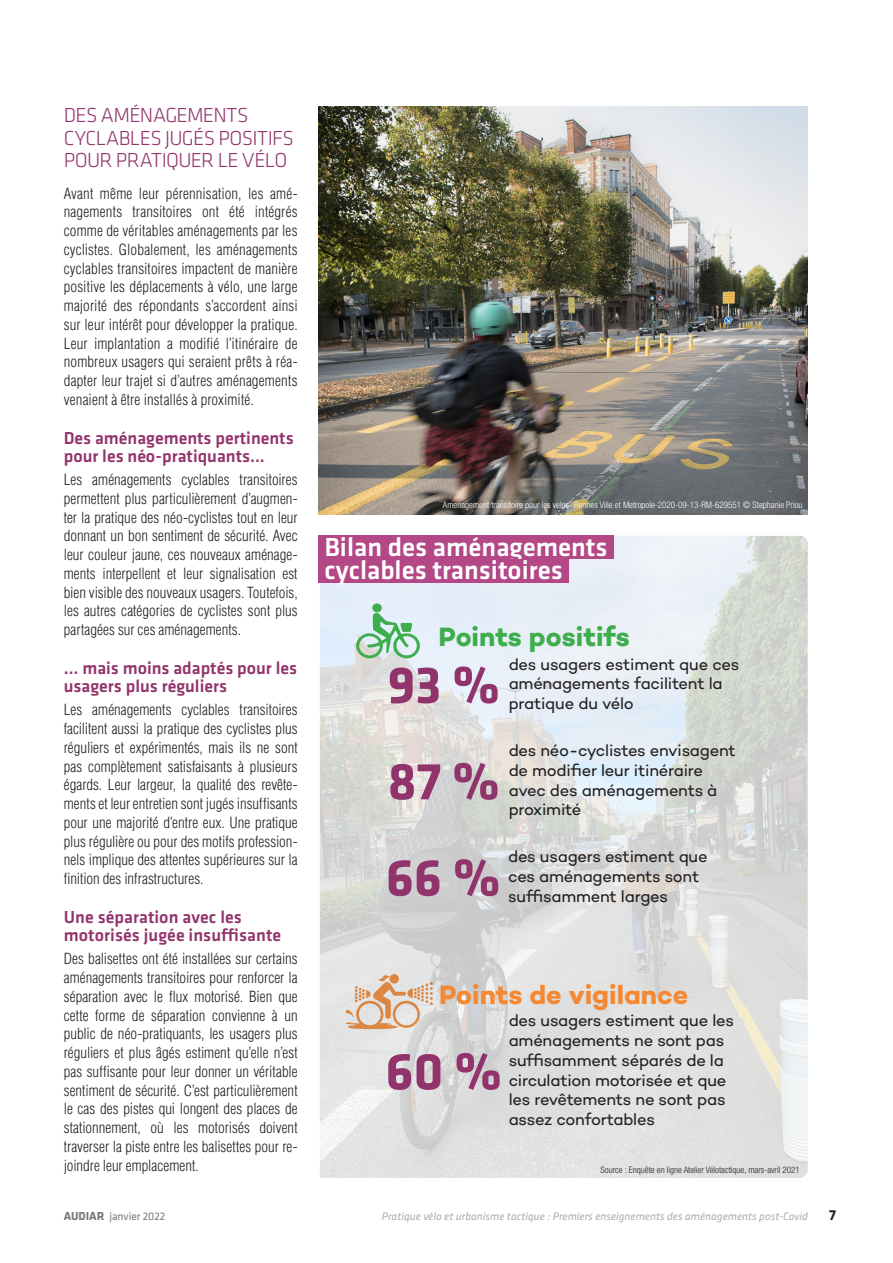
<style>
.page{position:relative;width:893px;height:1263px;background:#fff}
.page>*{position:absolute;margin:0;border:0;box-sizing:border-box;transform-origin:0 0}
.t1{font:700 54px "Klavika";color:#92346c}
.t2{font:500 27px "Klavika";color:#fff}
.t3{font:700 27px "Campton";color:#f58831}
.t4{font:700 27px "Campton";color:#3eae4d}
.texte{font:300 21px/22.5px "Klavika";letter-spacing:-.03em;color:#92346c}
.T2{font:500 18px/18px "Klavika";color:#92346c}
.t5{font:16.5px/19.8px "Campton";letter-spacing:-.015em;color:#231f20}
.texte-2{font:300 condensed 15px/18.8px "Helvetica LT Std";letter-spacing:.005em;color:#231f20;text-align:justify}
.t6{font:700 15px "Klavika";color:#231f20}
.t7{font:italic 11.25px "Klavika";color:#aaabaf}
.t8{font:11.25px "Klavika";color:#76787b}
.légende_photo{font:300 condensed 9px "Helvetica Neue LT Std";color:#fff}
.légende_photo-2{font:300 condensed 9px "Helvetica Neue LT Std";color:#231f20}
.s1{font-weight:700;font-size:12px}
</style>
<div class="page">
<img style="left:319px;top:106px;width:489px;height:408px">
<img style="left:320px;top:536px;width:488px;height:642px">
<div style="left:319px;top:536px;width:295px;height:23px;background:#b44786"></div>
<div style="left:319px;top:559px;width:250px;height:23px;background:#b44786"></div>
<svg style="left:356px;top:613px;width:64px;height:45px;background:#abd7bc"></svg>
<div style="left:372px;top:603px;width:10px;height:9px;background:#3eae4d;border-radius:50%"></div>
<p class="texte" style="left:64px;top:104px;width:232px">DES AMÉNAGEMENTS<br>CYCLABLES JUGÉS POSITIFS<br>POUR PRATIQUER LE VÉLO</p>
<p class="texte-2" style="left:64px;top:184px;width:235px">Avant même leur pérennisation, les amé&shy;nagements transitoires ont été intégrés comme de véritables aménagements par les cyclistes. Globalement, les aménagements cyclables transitoires impactent de manière positive les déplacements à vélo, une large majorité des répondants s’accordent ainsi sur leur intérêt pour développer la pratique.<br>Leur implantation a modifié l’itinéraire de nombreux usagers qui seraient prêts à réa&shy;dapter leur trajet si d’autres aménagements venaient à être installés à proximité.</p>
<p class="T2" style="left:64px;top:429px;width:231px">Des aménagements pertinents pour les néo-pratiquants...</p>
<p class="texte-2" style="left:64px;top:470px;width:235px">Les aménagements cyclables transitoires permettent plus particulièrement d’augmen&shy;ter la pratique des néo-cyclistes tout en leur donnant un bon sentiment de sécurité. Avec leur couleur jaune, ces nouveaux aménage&shy;ments interpellent et leur signalisation est bien visible des nouveaux usagers. Toutefois, les autres catégories de cyclistes sont plus partagées sur ces aménagements.</p>
<p class="T2" style="left:64px;top:660px;width:235px">... mais moins adaptés pour les usagers plus réguliers</p>
<p class="texte-2" style="left:64px;top:700px;width:235px">Les aménagements cyclables transitoires facilitent aussi la pratique des cyclistes plus réguliers et expérimentés, mais ils ne sont pas complètement satisfaisants à plusieurs égards. Leur largeur, la qualité des revête&shy;ments et leur entretien sont jugés insuffisants pour une majorité d’entre eux. Une pratique plus régulière ou pour des motifs profession&shy;nels implique des attentes supérieures sur la finition des infrastructures.</p>
<p class="T2" style="left:64px;top:909px;width:219px">Une séparation avec les motorisés jugée insuffisante</p>
<p class="texte-2" style="left:64px;top:949px;width:235px">Des balisettes ont été installées sur certains aménagements transitoires pour renforcer la séparation avec le flux motorisé. Bien que cette forme de séparation convienne à un public de néo-pratiquants, les usagers plus réguliers et plus âgés estiment qu’elle n’est pas suffisante pour leur donner un véritable sentiment de sécurité. C’est particulièrement le cas des pistes qui longent des places de stationnement, où les motorisés doivent traverser la piste entre les balisettes pour re&shy;joindre leur emplacement.</p>
<p class="légende_photo" style="left:443px;top:500px;width:361px">Amenagement transitoire pour les velos- Rennes Ville et Metropole-2020-09-13-RM-629551 © Stephanie Priou</p>
<p class="t2" style="left:324px;top:532px;width:285px">Bilan des aménagements</p>
<p class="t2" style="left:324px;top:556px;width:240px">cyclables transitoires</p>
<p class="t4" style="left:439px;top:620px;width:193px">Points positifs</p>
<p class="t1" style="left:388px;top:656px;width:114px">93 %</p>
<p class="t5" style="left:509px;top:654px;width:232px">des usagers estiment que ces aménagements facilitent la pratique du vélo</p>
<p class="t1" style="left:388px;top:752px;width:113px">87 %</p>
<p class="t5" style="left:509px;top:740px;width:229px">des néo-cyclistes envisagent de modifier leur itinéraire avec des aménagements à proximité</p>
<p class="t1" style="left:386px;top:848px;width:116px">66 %</p>
<p class="t5" style="left:508px;top:846px;width:201px">des usagers estiment que ces aménagements sont suffisamment larges</p>
<p class="t3" style="left:439px;top:978px;width:251px">Points de vigilance</p>
<p class="t1" style="left:386px;top:1042px;width:118px">60 %</p>
<p class="t5" style="left:509px;top:1010px;width:227px">des usagers estiment que les aménagements ne sont pas suffisamment séparés de la circulation motorisée et que les revêtements ne sont pas assez confortables</p>
<p class="légende_photo-2" style="left:600px;top:1164px;width:201px">Source : Enquête en ligne Atelier Vélotactique, mars-avril 2021</p>
<p class="t8" style="left:64px;top:1210px;width:103px"><span class="s1">AUDIAR</span> janvier 2022</p>
<p class="t7" style="left:382px;top:1210px;width:428px">Pratique vélo et urbanisme tactique : Premiers enseignements des aménagements post-Covid</p>
<p class="t6" style="left:829px;top:1207px;width:8px">7</p>
</div>
